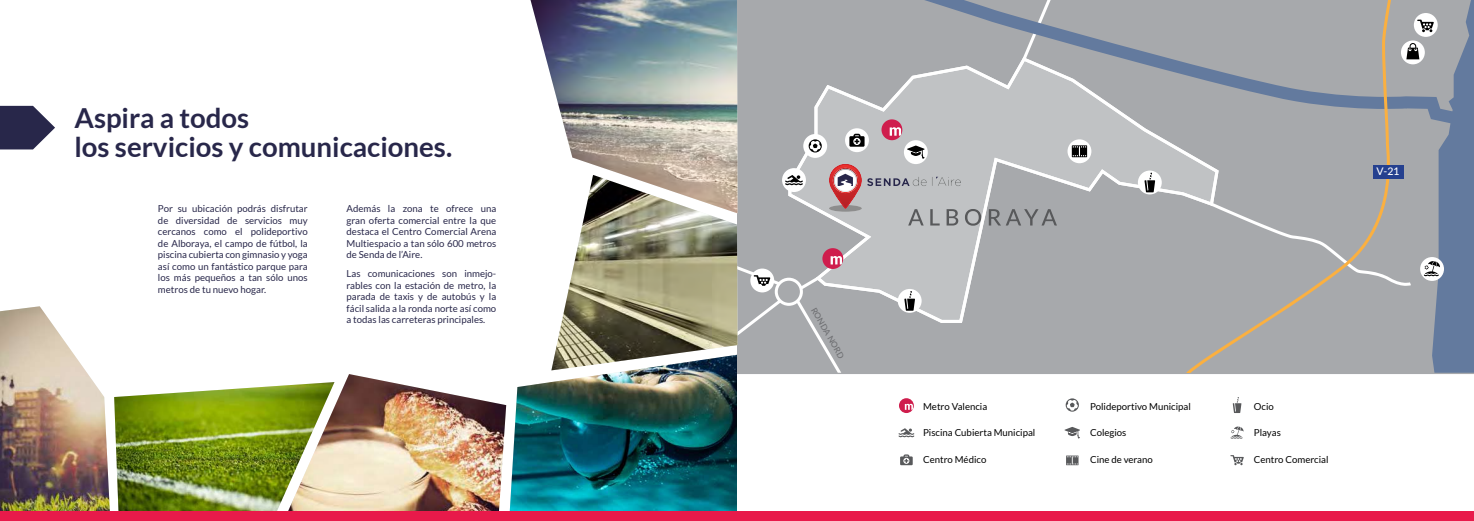
<style>
.page{position:relative;width:1474px;height:521px;background:#fff}
.page>*{position:absolute;margin:0;border:0;box-sizing:border-box;transform-origin:0 0}
.t1{font:700 27.56px/29.4px "Lato";color:#28274a}
.t2{font:500 10.5px "Lato";color:#fff}
.t3{font:9.62px/11.5px "Lato";color:#28274a;text-align:justify}
.t4{font:9.62px "Lato";color:#000}
.t5{font:500 8.4px "Lato";color:#6d6e71}
</style>
<div class="page">
<div style="left:737px;top:0;width:736px;height:374px;background:#a7a9ac"></div>
<svg style="left:789px;top:59px;width:397px;height:262px;background:#b3b5b7"></svg>
<svg style="left:900px;top:0;width:286px;height:123px;background:#aaaeb3"></svg>
<svg style="left:1186px;top:0;width:24px;height:373px;background:#a9abae"></svg>
<div style="left:822px;top:248px;width:21px;height:21px;background:#cf1d4d;border-radius:50%"></div>
<div style="left:881px;top:119px;width:21px;height:21px;background:#cf1d4d;border-radius:50%"></div>
<svg style="left:988px;top:209px;width:68px;height:16px"></svg>
<div style="left:782px;top:168px;width:24px;height:24px;background:#fff;border-radius:50%"></div>
<svg style="left:785px;top:175px;width:17px;height:10px"></svg>
<div style="left:803px;top:134px;width:24px;height:24px;background:#fff;border-radius:50%"></div>
<svg style="left:808px;top:139px;width:13px;height:13px"></svg>
<div style="left:897px;top:289px;width:24px;height:24px;background:#fff;border-radius:50%"></div>
<svg style="left:904px;top:291px;width:11px;height:20px"></svg>
<svg style="left:828px;top:127px;width:153px;height:99px;background:#bbb5b8"></svg>
<svg style="left:1067px;top:139px;width:24px;height:24px"></svg>
<svg style="left:1071px;top:145px;width:16px;height:12px"></svg>
<div style="left:1137px;top:171px;width:24px;height:23px;background:#fff;border-radius:50%"></div>
<svg style="left:1144px;top:173px;width:11px;height:19px"></svg>
<svg style="left:1210px;top:0;width:263px;height:373px;background:#9fa3a9"></svg>
<div style="left:899px;top:398px;width:14px;height:15px;background:#cf1d4d;border-radius:50%"></div>
<svg style="left:904px;top:404px;width:9px;height:6px"></svg>
<svg style="left:898px;top:428px;width:16px;height:9px"></svg>
<svg style="left:900px;top:454px;width:12px;height:11px"></svg>
<svg style="left:1065px;top:398px;width:13px;height:14px"></svg>
<svg style="left:1064px;top:427px;width:16px;height:12px"></svg>
<svg style="left:1066px;top:455px;width:12px;height:10px"></svg>
<svg style="left:1232px;top:397px;width:9px;height:16px"></svg>
<svg style="left:1230px;top:426px;width:13px;height:13px"></svg>
<svg style="left:1230px;top:455px;width:13px;height:10px"></svg>
<div style="left:1373px;top:166px;width:30px;height:13px;background:#25408f"></div>
<svg style="left:737px;top:256px;width:105px;height:117px;background:#b0b0b3"></svg>
<img style="left:530px;top:0;width:207px;height:175px">
<img style="left:554px;top:175px;width:183px;height:180px">
<img style="left:509px;top:355px;width:228px;height:156px">
<img style="left:334px;top:374px;width:172px;height:137px">
<img style="left:114px;top:382px;width:220px;height:129px">
<img style="left:0;top:306px;width:110px;height:205px">
<div style="left:0;top:511px;width:1473px;height:10px;background:#e81a4a"></div>
<svg style="left:0;top:106px;width:55px;height:43px"></svg>
<h1 class="t1" style="left:74px;top:103px;width:379px">Aspira a todos<br>los servicios y comunicaciones.</h1>
<p class="t3" style="left:158px;top:203px;width:151px">Por su ubicación podrás disfrutar de diversidad de servicios muy cercanos como el polideportivo de Alboraya, el campo de fútbol, la piscina cubierta con gimnasio y yoga así como un fantástico parque para los más pequeños a tan sólo unos metros de tu nuevo hogar.</p>
<p class="t3" style="left:346px;top:203px;width:151px">Además la zona te ofrece una gran oferta comercial entre la que destaca el Centro Comercial Arena Multiespacio a tan sólo 600 metros de Senda de l’Aire.</p>
<p class="t3" style="left:346px;top:268px;width:151px">Las comunicaciones son inmejo&shy;rables con la estación de metro, la parada de taxis y de autobús y la fácil salida a la ronda norte así como a todas las carreteras principales.</p>
<p class="t5" style="left:818px;top:305px;width:59px;rotate:60deg">RONDA NORD</p>
<p class="t2" style="left:1376px;top:164px;width:24px">V-21</p>
<p class="t4" style="left:923px;top:401px;width:66px">Metro Valencia</p>
<p class="t4" style="left:923px;top:428px;width:114px">Piscina Cubierta Municipal</p>
<p class="t4" style="left:923px;top:454px;width:65px">Centro Médico</p>
<p class="t4" style="left:1090px;top:401px;width:102px">Polideportivo Municipal</p>
<p class="t4" style="left:1090px;top:428px;width:38px">Colegios</p>
<p class="t4" style="left:1090px;top:454px;width:64px">Cine de verano</p>
<p class="t4" style="left:1253px;top:401px;width:21px">Ocio</p>
<p class="t4" style="left:1253px;top:428px;width:29px">Playas</p>
<p class="t4" style="left:1253px;top:454px;width:76px">Centro Comercial</p>
</div>
